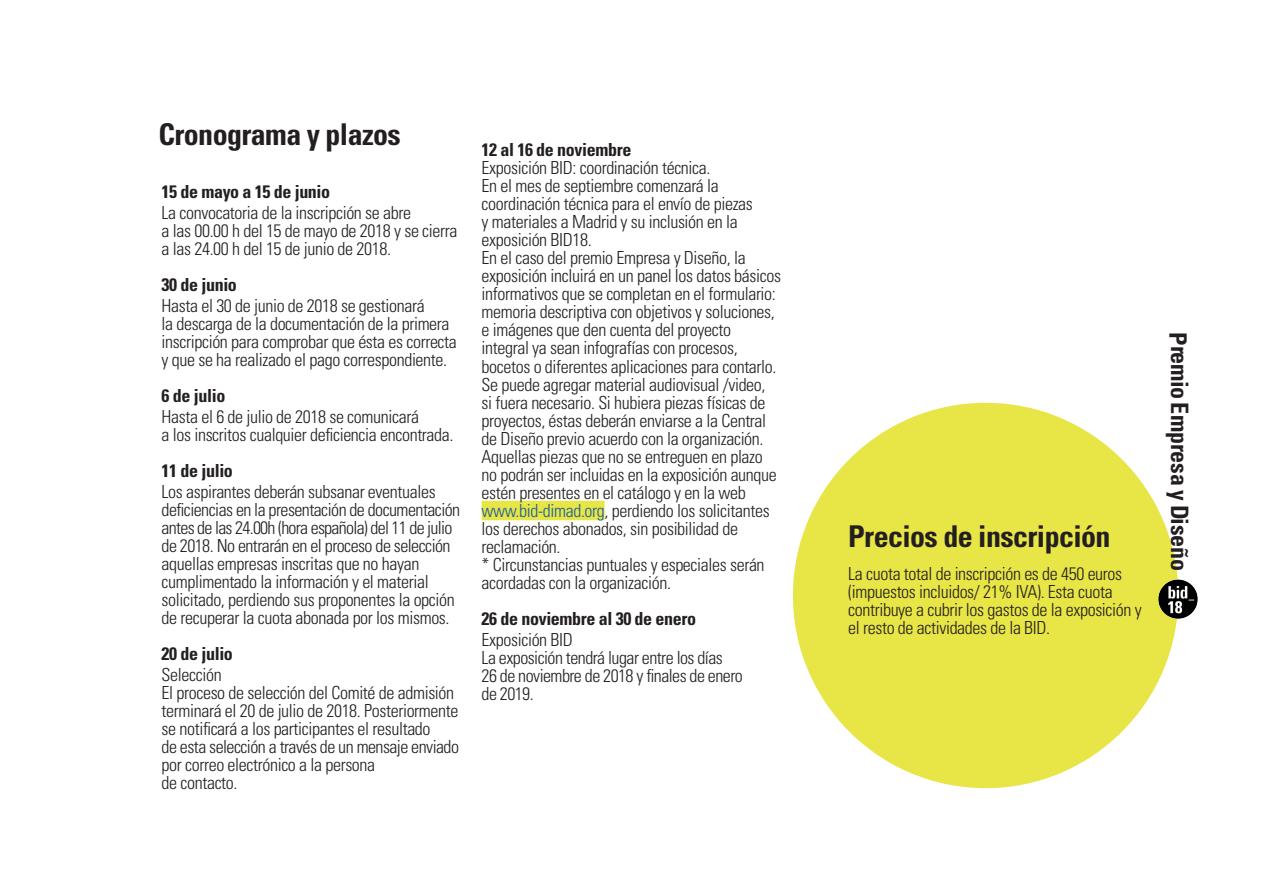
<style>
.page{position:relative;width:1263px;height:893px;background:#fff}
.page>*{position:absolute;margin:0;border:0;box-sizing:border-box;transform-origin:0 0}
.Títulos_pequeños{font:700 condensed 30px "Univers LT Std";letter-spacing:-.02em;color:#231f20}
.Títulos_pequeños-2{font:700 condensed 24px "Univers LT Std";letter-spacing:-.01em;color:#231f20}
.Párrafo{font:300 condensed 18px/18px "Univers LT Std";letter-spacing:-.02em;color:#231f20}
.Párrafo-2{font:700 condensed 18px "Univers LT Std";letter-spacing:-.02em;color:#231f20}
.s1{color:#175d9e}
</style>
<div class="page">
<div style="left:793px;top:403px;width:385px;height:385px;background:#e8e546;border-radius:50%"></div>
<div style="left:482px;top:501px;width:122px;height:19px;background:#e8e546"></div>
<img style="left:1158px;top:571px;width:40px;height:56px">
<p class="Títulos_pequeños" style="left:158px;top:116px;width:244px">Cronograma y plazos</p>
<p class="Párrafo-2" style="left:162px;top:181px;width:170px">15 de mayo a 15 de junio</p>
<p class="Párrafo" style="left:162px;top:204px;width:251px">La convocatoria de la inscripción se abre</p>
<p class="Párrafo" style="left:162px;top:222px;width:297px">a las 00.00 h del 15 de mayo de 2018 y se cierra a las 24.00 h del 15 de junio de 2018.</p>
<p class="Párrafo-2" style="left:162px;top:274px;width:77px">30 de junio</p>
<p class="Párrafo" style="left:162px;top:297px;width:265px">Hasta el 30 de junio de 2018 se gestionará</p>
<p class="Párrafo" style="left:162px;top:315px;width:297px">la descarga de la documentación de la primera inscripción para comprobar que ésta es correcta y que se ha realizado el pago correspondiente.</p>
<p class="Párrafo-2" style="left:162px;top:385px;width:65px">6 de julio</p>
<p class="Párrafo" style="left:162px;top:408px;width:259px">Hasta el 6 de julio de 2018 se comunicará</p>
<p class="Párrafo" style="left:162px;top:426px;width:293px">a los inscritos cualquier deficiencia encontrada.</p>
<p class="Párrafo-2" style="left:162px;top:460px;width:73px">11 de julio</p>
<p class="Párrafo" style="left:162px;top:483px;width:300px">Los aspirantes deberán subsanar eventuales deficiencias en la presentación de documentación antes de las 24.00h (hora española) del 11 de julio de 2018. No entrarán en el proceso de selección aquellas empresas inscritas que no hayan cumplimentado la información y el material solicitado, perdiendo sus proponentes la opción de recuperar la cuota abonada por los mismos.</p>
<p class="Párrafo-2" style="left:162px;top:643px;width:73px">20 de julio</p>
<p class="Párrafo" style="left:162px;top:666px;width:62px">Selección</p>
<p class="Párrafo" style="left:162px;top:684px;width:298px">El proceso de selección del Comité de admisión terminará el 20 de julio de 2018. Posteriormente se notificará a los participantes el resultado</p>
<p class="Párrafo" style="left:162px;top:738px;width:299px">de esta selección a través de un mensaje enviado por correo electrónico a la persona</p>
<p class="Párrafo" style="left:162px;top:774px;width:77px">de contacto.</p>
<p class="Párrafo-2" style="left:482px;top:139px;width:151px">12 al 16 de noviembre</p>
<p class="Párrafo" style="left:482px;top:159px;width:230px">Exposición BID: coordinación técnica.</p>
<p class="Párrafo" style="left:482px;top:177px;width:273px">En el mes de septiembre comenzará la coordinación técnica para el envío de piezas y materiales a Madrid y su inclusión en la exposición BID18.</p>
<p class="Párrafo" style="left:482px;top:249px;width:301px">En el caso del premio Empresa y Diseño, la exposición incluirá en un panel los datos básicos informativos que se completan en el formulario: memoria descriptiva con objetivos y soluciones, e imágenes que den cuenta del proyecto integral ya sean infografías con procesos, bocetos o diferentes aplicaciones para contarlo.<br>Se puede agregar material audiovisual /video,<br>si fuera necesario. Si hubiera piezas físicas de proyectos, éstas deberán enviarse a la Central de Diseño previo acuerdo con la organización.<br>Aquellas piezas que no se entreguen en plazo no podrán ser incluidas en la exposición aunque estén presentes en el catálogo y en la web <span class="s1">www.bid-dimad.org</span>, perdiendo los solicitantes los derechos abonados, sin posibilidad de reclamación.<br>* Circunstancias puntuales y especiales serán acordadas con la organización.</p>
<p class="Párrafo-2" style="left:482px;top:607px;width:216px">26 de noviembre al 30 de enero</p>
<p class="Párrafo" style="left:482px;top:630px;width:93px">Exposición BID</p>
<p class="Párrafo" style="left:482px;top:648px;width:243px">La exposición tendrá lugar entre los días</p>
<p class="Párrafo" style="left:482px;top:666px;width:263px">26 de noviembre de 2018 y finales de enero</p>
<p class="Párrafo" style="left:482px;top:684px;width:54px">de 2019.</p>
<p class="Títulos_pequeños" style="left:848px;top:518px;width:264px">Precios de inscripción</p>
<p class="Párrafo" style="left:848px;top:564px;width:295px">La cuota total de inscripción es de 450 euros (impuestos incluidos/ 21% IVA). Esta cuota contribuye a cubrir los gastos de la exposición y el resto de actividades de la BID.</p>
<p class="Títulos_pequeños-2" style="left:1194px;top:332px;width:240px;rotate:90deg">Premio Empresa y Diseño</p>
</div>
